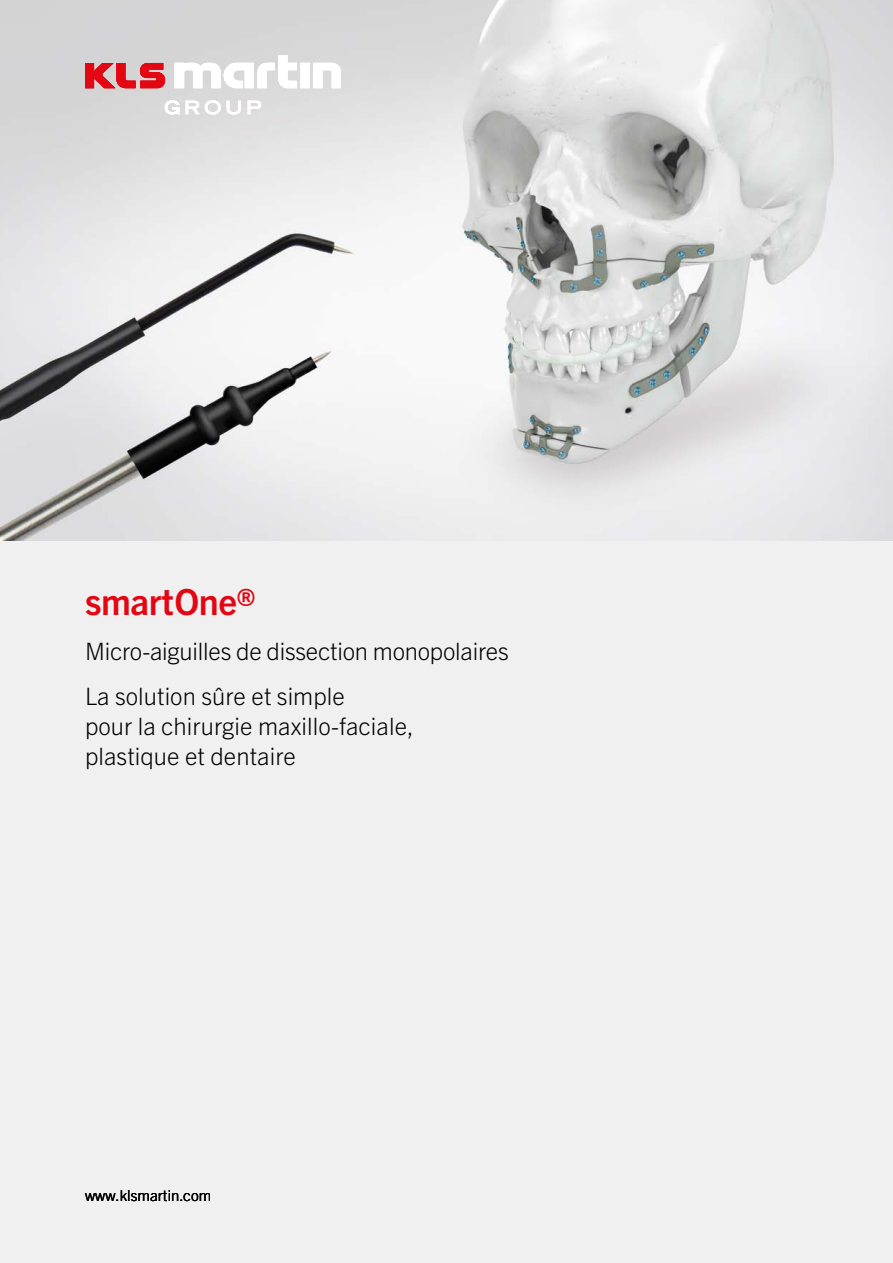
<style>
.page{position:relative;width:893px;height:1263px;background:#fff}
.page>*{position:absolute;margin:0;border:0;box-sizing:border-box;transform-origin:0 0}
.t1{font:700 36px "Trade Gothic Next LT Pro";letter-spacing:-.01em;color:#e30613}
.t2{font:300 24px/45px "Trade Gothic Next LT Pro";letter-spacing:.005em;color:#000}
.t3{font:300 15px "Trade Gothic Next LT Pro";letter-spacing:.005em;color:#000}
</style>
<div class="page">
<div style="left:0;top:521px;width:893px;height:742px;background:#f0f0f0"></div>
<img style="left:0;top:0;width:893px;height:540px">
<svg style="left:165px;top:100px;width:14px;height:14px"></svg>
<svg style="left:186px;top:101px;width:13px;height:13px"></svg>
<svg style="left:205px;top:100px;width:16px;height:14px"></svg>
<svg style="left:227px;top:101px;width:14px;height:13px"></svg>
<svg style="left:248px;top:101px;width:13px;height:13px"></svg>
<svg style="left:85px;top:63px;width:80px;height:25px"></svg>
<svg style="left:175px;top:55px;width:166px;height:33px"></svg>
<h1 class="t1" style="left:85px;top:576px;width:172px">smartOne®</h1>
<p class="t2" style="left:85px;top:627px;width:425px">Micro-aiguilles de dissection monopolaires<br>La solution sûre et simple</p>
<p class="t2" style="left:85px;top:709px;width:330px;line-height:30px">pour la chirurgie maxillo-faciale, plastique et dentaire</p>
<p class="t3" style="left:85px;top:1185px;width:128px">www.klsmartin.com</p>
</div>
